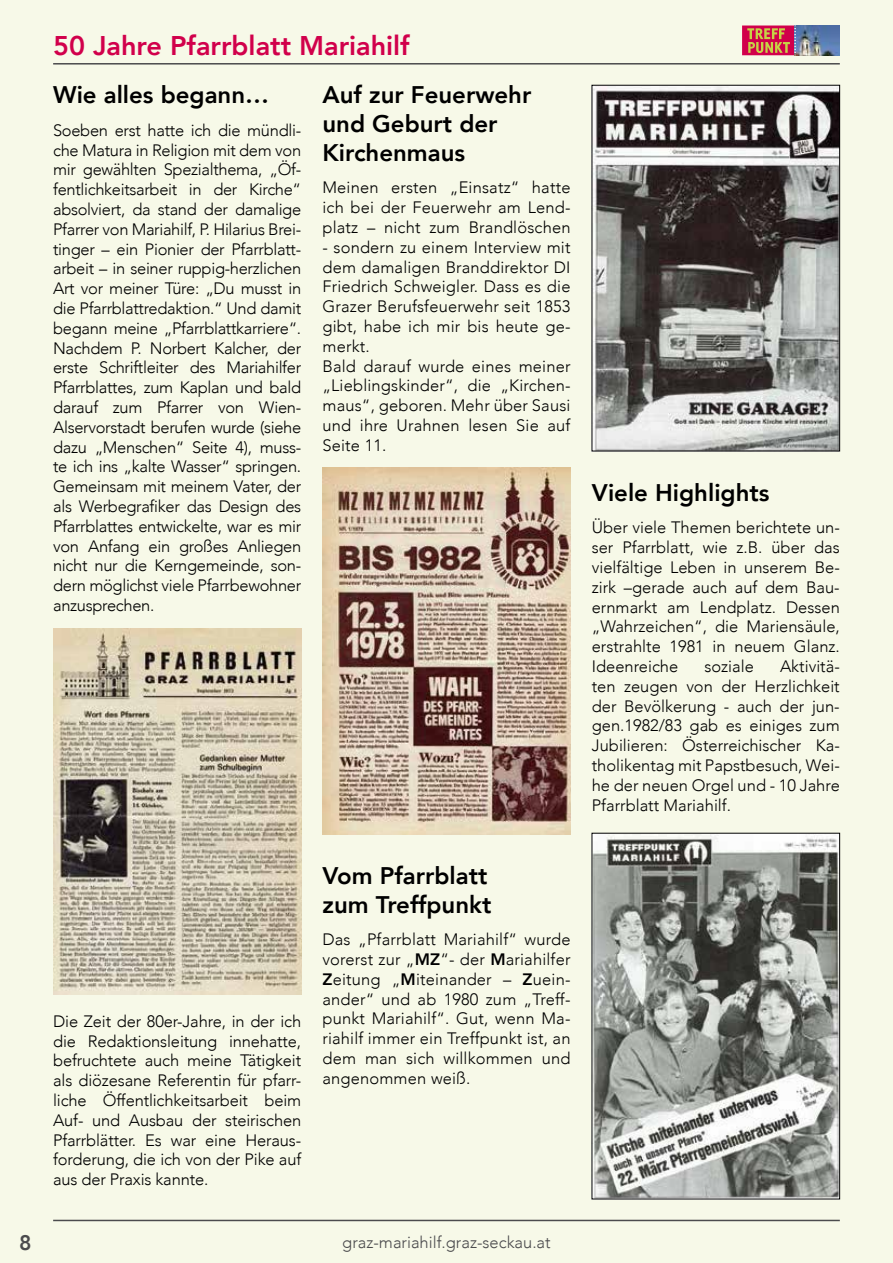
<style>
.page{position:relative;width:893px;height:1263px;background:#f7f9e8}
.page>*{position:absolute;margin:0;border:0;box-sizing:border-box;transform-origin:0 0}
.t1{font:800 27px "Avenir LT Com";color:#d1004b}
.t2{font:800 24px/28.8px "Avenir LT Com";color:#000}
.t3{font:800 21px "Avenir LT Com";color:#4b4b4d}
.t4{font:300 16.5px/19.8px "Avenir LT Com";letter-spacing:.01em;color:#000;text-align:justify}
.t5{font:300 16.5px "Avenir LT Com";color:#4b4b4d}
.s1{font-weight:800}
</style>
<div class="page">
<hr style="left:53px;top:63px;width:787px;height:2px;background:#4b4b4d">
<hr style="left:53px;top:1220px;width:787px;height:1px;background:#4b4b4d">
<img style="left:796px;top:26px;width:44px;height:29px">
<svg style="left:742px;top:26px;width:54px;height:30px;background:#cb4851"></svg>
<img style="left:53px;top:628px;width:248px;height:366px">
<img style="left:322px;top:468px;width:248px;height:366px">
<img style="left:594px;top:87px;width:244px;height:362px">
<div style="left:592px;top:85px;width:248px;height:366px;border:1px solid #000"></div>
<img style="left:594px;top:835px;width:244px;height:362px">
<div style="left:592px;top:833px;width:248px;height:366px;border:1px solid #000"></div>
<h1 class="t1" style="left:53px;top:30px;width:358px">50 Jahre Pfarrblatt Mariahilf</h1>
<h2 class="t2" style="left:53px;top:81px;width:218px">Wie alles begann…</h2>
<p class="t4" style="left:53px;top:120px;width:250px">Soeben erst hatte ich die mündli&shy;che Matura in Religion mit dem von mir gewählten Spezialthema, „Öf&shy;fentlichkeitsarbeit in der Kirche“ absolviert, da stand der damalige Pfarrer von Mariahilf, P. Hilarius Brei&shy;tinger – ein Pionier der Pfarrblatt&shy;arbeit – in seiner ruppig-herzlichen Art vor meiner Türe: „Du musst in die Pfarrblattredaktion.“ Und damit begann meine „Pfarrblattkarriere“.<br>Nachdem P. Norbert Kalcher, der erste Schriftleiter des Mariahilfer Pfarrblattes, zum Kaplan und bald darauf zum Pfarrer von Wien-Alservorstadt berufen wurde (siehe dazu „Menschen“ Seite 4), muss&shy;te ich ins „kalte Wasser“ springen.<br>Gemeinsam mit meinem Vater, der als Werbegrafiker das Design des Pfarrblattes entwickelte, war es mir von Anfang ein großes Anliegen nicht nur die Kerngemeinde, son&shy;dern möglichst viele Pfarrbewohner anzusprechen.</p>
<h2 class="t2" style="left:322px;top:81px;width:210px">Auf zur Feuerwehr und Geburt der<br>Kirchenmaus</h2>
<p class="t4" style="left:322px;top:178px;width:250px">Meinen ersten „Einsatz“ hatte ich bei der Feuerwehr am Lend&shy;platz – nicht zum Brandlöschen</p>
<p class="t4" style="left:322px;top:237px;width:250px;text-align:left">- sondern zu einem Interview mit dem damaligen Branddirektor DI<br>Friedrich Schweigler. Dass es die<br>Grazer Berufsfeuerwehr seit 1853 gibt, habe ich mir bis heute ge&shy;merkt.<br>Bald darauf wurde eines meiner „Lieblingskinder“, die „Kirchen&shy;maus“, geboren. Mehr über Sausi und ihre Urahnen lesen Sie auf<br>Seite 11.</p>
<h2 class="t2" style="left:592px;top:478px;width:179px">Viele Highlights</h2>
<p class="t4" style="left:592px;top:518px;width:250px">Über viele Themen berichtete un&shy;ser Pfarrblatt, wie z.B. über das vielfältige Leben in unserem Be&shy;zirk –gerade auch auf dem Bau&shy;ernmarkt am Lendplatz. Dessen „Wahrzeichen“, die Mariensäule, erstrahlte 1981 in neuem Glanz.<br>Ideenreiche</p>
<p class="t4" style="left:592px;top:656px;width:250px;text-indent:188px">Aktivitä&shy;ten zeugen von der Herzlichkeit der Bevölkerung - auch der jun&shy;gen.1982/83 gab es einiges zum Jubilieren: Österreichischer Ka&shy;tholikentag mit Papstbesuch, Wei&shy;he der neuen Orgel und - 10 Jahre Pfarrblatt Mariahilf.</p>
<p class="t4" style="left:704px;top:656px;width:51px">soziale</p>
<p class="t4" style="left:53px;top:1011px;width:250px">Die Zeit der 80er-Jahre, in der ich die Redaktionsleitung innehatte, befruchtete auch meine Tätigkeit als diözesane Referentin für pfarr&shy;liche Öffentlichkeitsarbeit beim Auf- und Ausbau der steirischen Pfarrblätter. Es war eine Heraus&shy;forderung, die ich von der Pike auf aus der Praxis kannte.</p>
<h2 class="t2" style="left:322px;top:861px;width:170px">Vom Pfarrblatt zum Treffpunkt</h2>
<p class="t4" style="left:322px;top:929px;width:250px">Das „Pfarrblatt Mariahilf“ wurde vorerst zur „<span class="s1">MZ</span>“- der <span class="s1">M</span>ariahilfer <span class="s1">Z</span>eitung „<span class="s1">M</span>iteinander – <span class="s1">Z</span>uein&shy;ander“ und ab 1980 zum „Treff&shy;punkt Mariahilf“. Gut, wenn Ma&shy;riahilf immer ein Treffpunkt ist, an dem man sich willkommen und angenommen weiß.</p>
<p class="t3" style="left:19px;top:1230px;width:14px">8</p>
<p class="t5" style="left:342px;top:1232px;width:210px">graz-mariahilf.graz-seckau.at</p>
</div>
